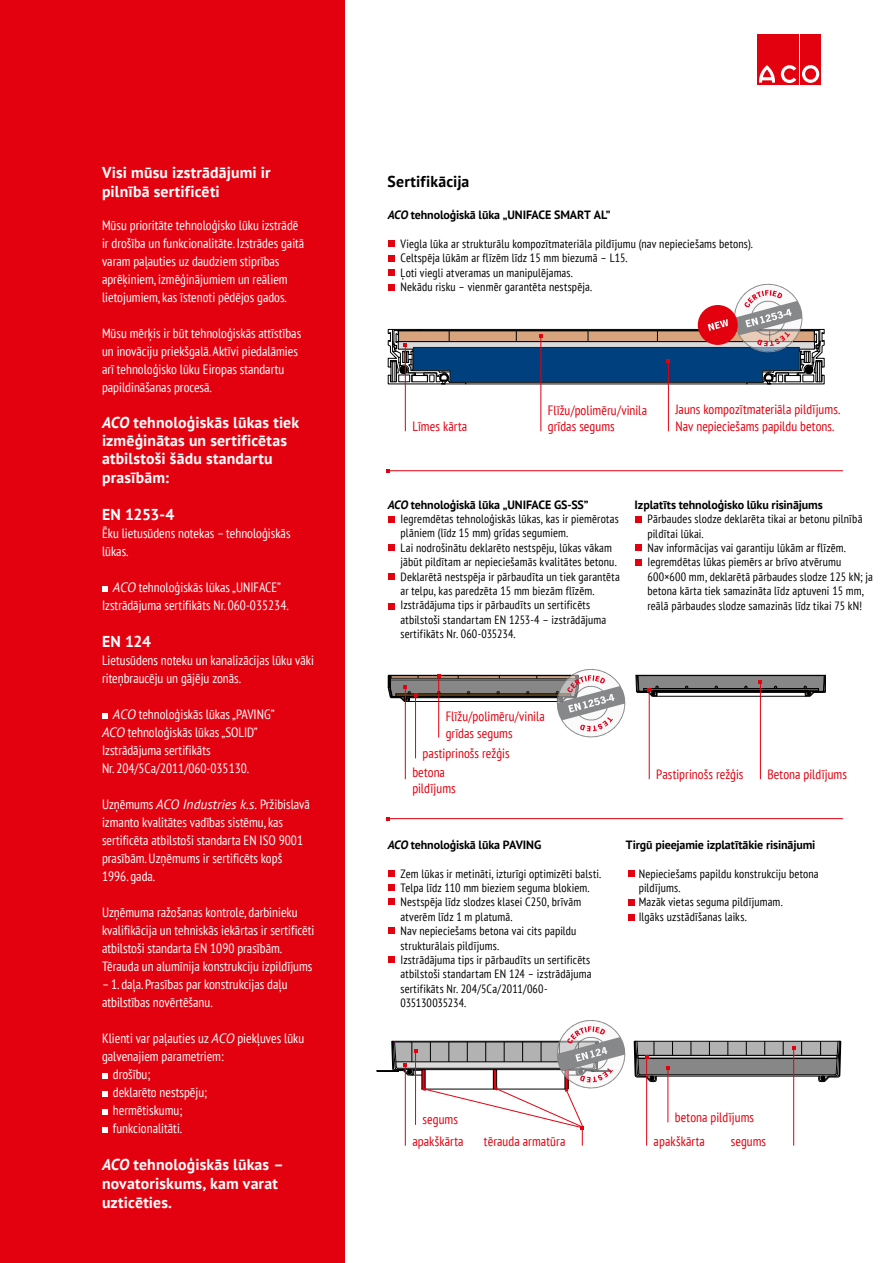
<style>
.page{position:relative;width:893px;height:1263px;background:#fff}
.page>*{position:absolute;margin:0;border:0;box-sizing:border-box;transform-origin:0 0}
.t1{font:700 15.75px/18.3px "PT Sans";letter-spacing:.01em;color:#fff}
.t2{font:700 15.75px "PT Sans";letter-spacing:.01em;color:#000}
.t3{font:condensed 13.5px/18px "PT Sans";color:#fff}
.t4{font:condensed 13.5px/16.2px "PT Sans";letter-spacing:.005em;color:#e3000f}
.t5{font:condensed 12px/14.4px "PT Sans";letter-spacing:.015em;color:#000}
.t6{font:700 12px "PT Sans";letter-spacing:-.01em;color:#000}
.s1{font-style:italic}
.s2{font-style:italic;font-stretch:normal}
.s3{font-weight:700;font-style:italic;font-stretch:normal}
.s4{font-weight:700;font-stretch:normal}
</style>
<div class="page">
<div style="left:757px;top:34px;width:20px;height:51px;background:#e3000f"></div>
<div style="left:779px;top:34px;width:20px;height:51px;background:#e3000f"></div>
<div style="left:800px;top:34px;width:21px;height:51px;background:#e3000f"></div>
<svg style="left:802px;top:65px;width:17px;height:18px"></svg>
<svg style="left:759px;top:65px;width:37px;height:18px"></svg>
<hr style="left:388px;top:470px;width:455px;height:1px;background:#e3000f">
<hr style="left:388px;top:818px;width:455px;height:1px;background:#e3000f">
<svg style="left:376px;top:1020px;width:465px;height:126px"></svg>
<hr style="left:405px;top:687px;width:1px;height:92px;background:#e3000f">
<hr style="left:760px;top:682px;width:1px;height:97px;background:#e3000f">
<hr style="left:415px;top:695px;width:1px;height:63px;background:#e3000f">
<hr style="left:649px;top:690px;width:1px;height:89px;background:#e3000f">
<svg style="left:635px;top:675px;width:191px;height:22px;background:#716d6a"></svg>
<svg style="left:387px;top:669px;width:239px;height:72px"></svg>
<hr style="left:405px;top:345px;width:1px;height:86px;background:#e3000f">
<hr style="left:668px;top:361px;width:1px;height:70px;background:#e3000f">
<hr style="left:540px;top:336px;width:1px;height:95px;background:#e3000f">
<div style="left:0;top:0;width:344px;height:1263px;background:#e3000f"></div>
<svg style="left:102px;top:587px;width:5px;height:5px"></svg>
<svg style="left:102px;top:714px;width:5px;height:5px"></svg>
<svg style="left:102px;top:1074px;width:5px;height:5px"></svg>
<svg style="left:102px;top:1092px;width:5px;height:5px"></svg>
<svg style="left:102px;top:1110px;width:5px;height:5px"></svg>
<svg style="left:102px;top:1128px;width:5px;height:5px"></svg>
<div style="left:388px;top:240px;width:6px;height:7px;background:#e3000f"></div>
<svg style="left:388px;top:255px;width:6px;height:6px"></svg>
<svg style="left:387px;top:270px;width:438px;height:115px"></svg>
<svg style="left:388px;top:516px;width:6px;height:6px"></svg>
<svg style="left:388px;top:545px;width:6px;height:6px"></svg>
<svg style="left:388px;top:574px;width:6px;height:6px"></svg>
<svg style="left:388px;top:603px;width:6px;height:6px"></svg>
<div style="left:388px;top:870px;width:6px;height:7px;background:#e3000f"></div>
<div style="left:388px;top:884px;width:6px;height:7px;background:#e3000f"></div>
<svg style="left:388px;top:899px;width:6px;height:6px"></svg>
<svg style="left:388px;top:928px;width:6px;height:6px"></svg>
<svg style="left:388px;top:957px;width:6px;height:6px"></svg>
<svg style="left:635px;top:516px;width:6px;height:6px"></svg>
<div style="left:635px;top:544px;width:6px;height:7px;background:#e3000f"></div>
<div style="left:635px;top:559px;width:6px;height:7px;background:#e3000f"></div>
<div style="left:628px;top:870px;width:6px;height:7px;background:#e3000f"></div>
<svg style="left:628px;top:899px;width:6px;height:6px"></svg>
<svg style="left:628px;top:914px;width:6px;height:6px"></svg>
<h1 class="t1" style="left:102px;top:162px;width:170px;line-height:19.5px">Visi mūsu izstrādājumi ir pilnībā sertificēti</h1>
<p class="t3" style="left:102px;top:216px;width:204px">Mūsu prioritāte tehnoloģisko lūku izstrādē ir drošība un funkcionalitāte. Izstrādes gaitā varam paļauties uz daudziem stiprības aprēķiniem, izmēģinājumiem un reāliem lietojumiem, kas īstenoti pēdējos gados.</p>
<p class="t3" style="left:102px;top:324px;width:201px">Mūsu mērķis ir būt tehnoloģiskās attīstības un inovāciju priekšgalā. Aktīvi piedalāmies arī tehnoloģisko lūku Eiropas standartu papildināšanas procesā.</p>
<h1 class="t1" style="left:102px;top:413px;width:199px"><span class="s1">ACO</span> tehnoloģiskās lūkas tiek izmēģinātas un sertificētas atbilstoši šādu standartu prasībām:</h1>
<h1 class="t1" style="left:102px;top:505px;width:74px">EN 1253-4</h1>
<p class="t3" style="left:102px;top:524px;width:190px">Ēku lietusūdens notekas – tehnoloģiskās lūkas.</p>
<p class="t3" style="left:102px;top:578px;width:188px;text-align:center"><span class="s2">ACO</span> tehnoloģiskās lūkas „UNIFACE”<br>Izstrādājuma sertifikāts Nr. 060-035234.</p>
<h1 class="t1" style="left:102px;top:632px;width:50px">EN 124</h1>
<p class="t3" style="left:102px;top:651px;width:213px">Lietusūdens noteku un kanalizācijas lūku vāki riteņbraucēju un gājēju zonās.</p>
<p class="t3" style="left:102px;top:705px;width:174px;text-indent:11px"><span class="s2">ACO</span> tehnoloģiskās lūkas „PAVING”<br><span class="s2">ACO</span> tehnoloģiskās lūkas „SOLID”<br>Izstrādājuma sertifikāts<br>Nr. 204/5Ca/2011/060-035130.</p>
<p class="t3" style="left:102px;top:795px;width:209px">Uzņēmums <span class="s2">ACO Industries k.s.</span> Pržibislavā izmanto kvalitātes vadības sistēmu, kas sertificēta atbilstoši standarta EN ISO 9001 prasībām. Uzņēmums ir sertificēts kopš 1996. gada.</p>
<p class="t3" style="left:102px;top:903px;width:214px">Uzņēmuma ražošanas kontrole, darbinieku kvalifikācija un tehniskās iekārtas ir sertificēti atbilstoši standarta EN 1090 prasībām.<br>Tērauda un alumīnija konstrukciju izpildījums</p>
<p class="t3" style="left:102px;top:975px;width:187px">– 1. daļa. Prasības par konstrukcijas daļu atbilstības novērtēšanu.</p>
<p class="t3" style="left:102px;top:1029px;width:204px">Klienti var paļauties uz <span class="s2">ACO</span> piekļuves lūku</p>
<p class="t3" style="left:102px;top:1047px;width:123px">galvenajiem parametriem:</p>
<p class="t3" style="left:113px;top:1065px;width:39px">drošību;</p>
<p class="t3" style="left:113px;top:1083px;width:96px">deklarēto nestspēju;</p>
<p class="t3" style="left:113px;top:1101px;width:71px">hermētiskumu;</p>
<p class="t3" style="left:113px;top:1119px;width:71px">funkcionalitāti.</p>
<h1 class="t1" style="left:102px;top:1154px;width:183px;line-height:18.9px"><span class="s1">ACO</span> tehnoloģiskās lūkas – novatoriskums, kam varat uzticēties.</h1>
<h1 class="t2" style="left:388px;top:171px;width:83px">Sertifikācija</h1>
<p class="t6" style="left:388px;top:207px;width:224px"><span class="s1">ACO</span> tehnoloģiskā lūka „UNIFACE SMART AL”</p>
<p class="t5" style="left:400px;top:236px;width:354px">Viegla lūka ar strukturālu kompozītmateriāla pildījumu (nav nepieciešams betons).<br>Celtspēja lūkām ar flīzēm līdz 15 mm biezumā – L15.<br>Ļoti viegli atveramas un manipulējamas.<br>Nekādu risku – vienmēr garantēta nestspēja.</p>
<p class="t4" style="left:412px;top:418px;width:57px">Līmes kārta</p>
<p class="t4" style="left:548px;top:402px;width:101px">Flīžu/polimēru/vinila grīdas segums</p>
<p class="t4" style="left:675px;top:401px;width:166px">Jauns kompozītmateriāla pildījums.<br>Nav nepieciešams papildu betons.</p>
<p class="t5" style="left:400px;top:497px;width:221px;text-indent:-13px"><span class="s3">ACO</span> <span class="s4">tehnoloģiskā lūka „UNIFACE GS-SS” </span>Iegremdētas tehnoloģiskās lūkas, kas ir piemērotas plāniem (līdz 15 mm) grīdas segumiem.<br>Lai nodrošinātu deklarēto nestspēju, lūkas vākam jābūt pildītam ar nepieciešamās kvalitātes betonu.<br>Deklarētā nestspēja ir pārbaudīta un tiek garantēta ar telpu, kas paredzēta 15 mm biezām flīzēm.<br>Izstrādājuma tips ir pārbaudīts un sertificēts atbilstoši standartam EN 1253-4 – izstrādājuma sertifikāts Nr. 060-035234.</p>
<p class="t6" style="left:635px;top:497px;width:190px">Izplatīts tehnoloģisko lūku risinājums</p>
<p class="t5" style="left:647px;top:511px;width:227px">Pārbaudes slodze deklarēta tikai ar betonu pilnībā pildītai lūkai.<br>Nav informācijas vai garantiju lūkām ar flīzēm.<br>Iegremdētas lūkas piemērs ar brīvo atvērumu 600×600 mm, deklarētā pārbaudes slodze 125 kN; ja betona kārta tiek samazināta līdz aptuveni 15 mm, reālā pārbaudes slodze samazinās līdz tikai 75 kN!</p>
<p class="t4" style="left:446px;top:708px;width:101px">Flīžu/polimēru/vinila grīdas segums</p>
<p class="t4" style="left:423px;top:745px;width:89px">pastiprinošs režģis</p>
<p class="t4" style="left:412px;top:764px;width:45px">betona pildījums</p>
<p class="t4" style="left:767px;top:766px;width:81px">Betona pildījums</p>
<p class="t4" style="left:656px;top:766px;width:89px">Pastiprinošs režģis</p>
<p class="t6" style="left:388px;top:837px;width:155px"><span class="s1">ACO</span> tehnoloģiskā lūka PAVING</p>
<p class="t5" style="left:400px;top:866px;width:202px">Zem lūkas ir metināti, izturīgi optimizēti balsti.<br>Telpa līdz 110 mm bieziem seguma blokiem.<br>Nestspēja līdz slodzes klasei C250, brīvām atverēm līdz 1 m platumā.<br>Nav nepieciešams betona vai cits papildu strukturālais pildījums.<br>Izstrādājuma tips ir pārbaudīts un sertificēts atbilstoši standartam EN 124 – izstrādājuma sertifikāts Nr. 204/5Ca/2011/060- 035130035234.</p>
<p class="t6" style="left:626px;top:837px;width:191px">Tirgū pieejamie izplatītākie risinājumi</p>
<p class="t5" style="left:639px;top:866px;width:181px">Nepieciešams papildu konstrukciju betona pildījums.<br>Mazāk vietas seguma pildījumam.<br>Ilgāks uzstādīšanas laiks.</p>
<p class="t4" style="left:423px;top:1110px;width:37px">segums</p>
<p class="t4" style="left:675px;top:1109px;width:81px">betona pildījums</p>
<p class="t4" style="left:412px;top:1132px;width:53px">apakškārta</p>
<p class="t4" style="left:654px;top:1132px;width:53px">apakškārta</p>
<p class="t4" style="left:484px;top:1132px;width:83px">tērauda armatūra</p>
<p class="t4" style="left:731px;top:1132px;width:37px">segums</p>
</div>
